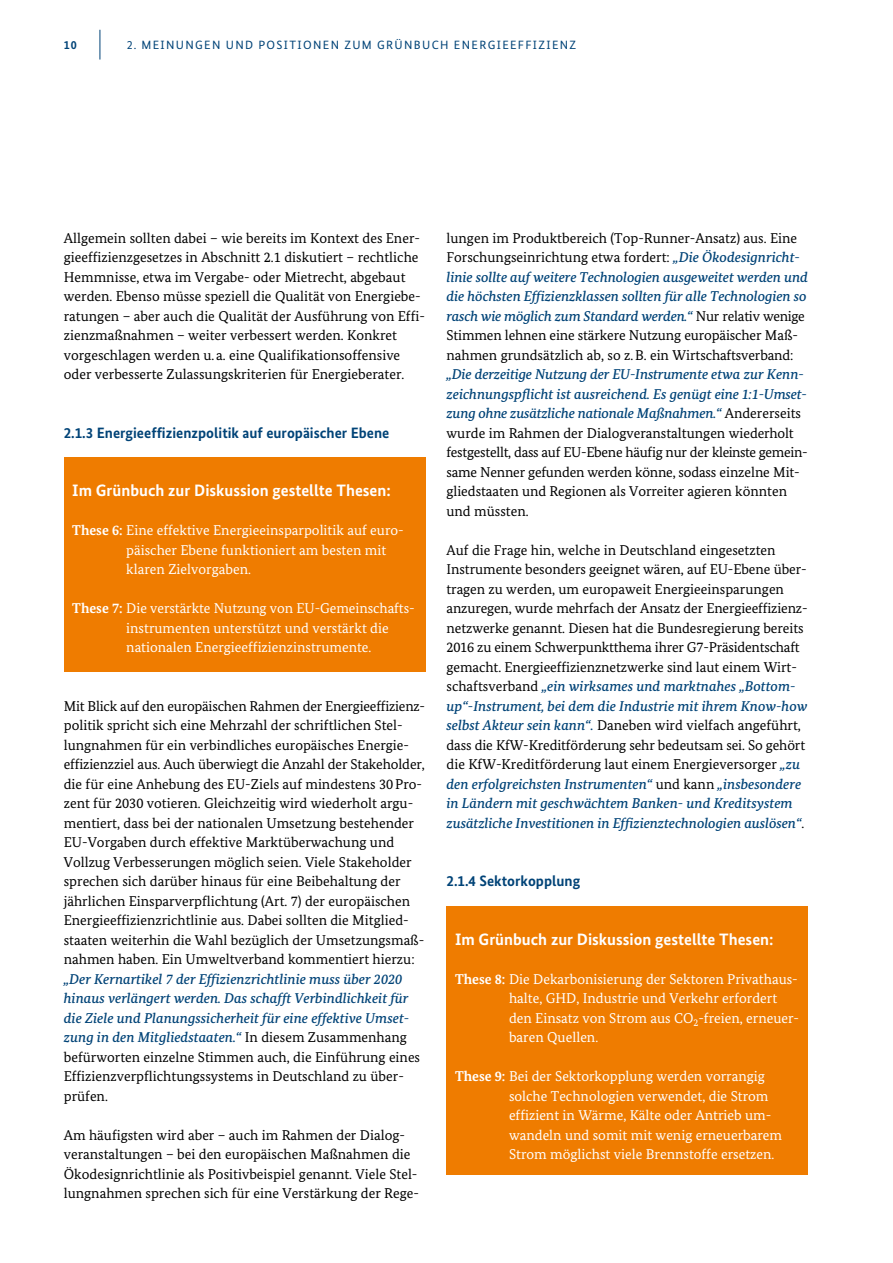
<style>
.page{position:relative;width:893px;height:1263px;background:#fff}
.page>*{position:absolute;margin:0;border:0;box-sizing:border-box;transform-origin:0 0}
.t1{font:700 16.5px "Bundes Sans";color:#fff}
.t2{font:700 15px "Bundes Sans";color:#004377}
.t3{font:14.25px/19.5px "Bundes Serif";color:#000}
.t4{font:14.25px/19.5px "Bundes Serif";color:#fff}
.t5{font:12px "Bundes Sans";letter-spacing:.11em;color:#004377}
.t6{font:700 12px "Bundes Sans";color:#004377}
.s1{font-weight:700}
.s2{font-weight:500;font-style:italic;color:#004377}
</style>
<div class="page">
<hr style="left:100px;top:30px;width:1px;height:30px;background:#004377">
<div style="left:64px;top:457px;width:361px;height:215px;background:#ef7c00"></div>
<div style="left:446px;top:906px;width:362px;height:268px;background:#ef7c00"></div>
<p class="t6" style="left:64px;top:37px;width:15px">10</p>
<p class="t5" style="left:127px;top:37px;width:451px">2. MEINUNGEN UND POSITIONEN ZUM GRÜNBUCH ENERGIEEFFIZIENZ</p>
<p class="t3" style="left:64px;top:228px;width:363px">Allgemein sollten dabei – wie bereits im Kontext des Ener&shy;gieeffizienzgesetzes in Abschnitt 2.1 diskutiert – rechtliche Hemmnisse, etwa im Vergabe- oder Mietrecht, abgebaut werden. Ebenso müsse speziell die Qualität von Energiebe&shy;ratungen – aber auch die Qualität der Ausführung von Effi&shy;zienzmaßnahmen – weiter verbessert werden. Konkret vorgeschlagen werden u. a. eine Qualifikationsoffensive oder verbesserte Zulassungskriterien für Energieberater.</p>
<h4 class="t2" style="left:64px;top:424px;width:327px">2.1.3 Energieeffizienzpolitik auf europäischer Ebene</h4>
<h5 class="t1" style="left:72px;top:481px;width:320px">Im Grünbuch zur Diskussion gestellte Thesen:</h5>
<p class="t4" style="left:126px;top:521px;width:279px;text-indent:-54px"><span class="s1">These 6:</span> Eine effektive Energieeinsparpolitik auf euro&shy;päischer Ebene funktioniert am besten mit klaren Zielvorgaben.</p>
<p class="t4" style="left:126px;top:599px;width:288px;text-indent:-54px"><span class="s1">These 7:</span> Die verstärkte Nutzung von EU-Gemeinschafts&shy;instrumenten unterstützt und verstärkt die nationalen Energieeffizienzinstrumente.</p>
<p class="t3" style="left:64px;top:696px;width:363px">Mit Blick auf den europäischen Rahmen der Energieeffizienz&shy;politik spricht sich eine Mehrzahl der schriftlichen Stel&shy;lungnahmen für ein verbindliches europäisches Energie&shy;effizienzziel aus. Auch überwiegt die Anzahl der Stakeholder, die für eine Anhebung des EU-Ziels auf mindestens 30Pro&shy;zent für 2030 votieren. Gleichzeitig wird wiederholt argu&shy;mentiert, dass bei der nationalen Umsetzung bestehender EU-Vorgaben durch effektive Marktüberwachung und Vollzug Verbesserungen möglich seien. Viele Stakeholder sprechen sich darüber hinaus für eine Beibehaltung der jährlichen Einsparverpflichtung (Art. 7) der europäischen Energieeffizienzrichtlinie aus. Dabei sollten die Mitglied&shy;staaten weiterhin die Wahl bezüglich der Umsetzungsmaß&shy;nahmen haben. Ein Umweltverband kommentiert hierzu: <span class="s2">„Der Kernartikel 7 der Effizienzrichtlinie muss über 2020 hinaus verlängert werden. Das schafft Verbindlichkeit für die Ziele und Planungssicherheit für eine effektive Umset&shy;zung in den Mitgliedstaaten.“</span> In diesem Zusammenhang befürworten einzelne Stimmen auch, die Einführung eines Effizienzverpflichtungssystems in Deutschland zu über&shy;prüfen.</p>
<p class="t3" style="left:64px;top:1125px;width:357px">Am häufigsten wird aber – auch im Rahmen der Dialog&shy;veranstaltungen – bei den europäischen Maßnahmen die Ökodesignrichtlinie als Positivbeispiel genannt. Viele Stel&shy;lungnahmen sprechen sich für eine Verstärkung der Rege-</p>
<p class="t3" style="left:446px;top:228px;width:363px">lungen im Produktbereich (Top-Runner-Ansatz) aus. Eine Forschungseinrichtung etwa fordert: <span class="s2">„Die Ökodesignricht&shy;linie sollte auf weitere Technologien ausgeweitet werden und die höchsten Effizienzklassen sollten für alle Technologien so rasch wie möglich zum Standard werden.“</span> Nur relativ wenige Stimmen lehnen eine stärkere Nutzung europäischer Maß&shy;nahmen grundsätzlich ab, so z.B. ein Wirtschaftsverband: <span class="s2">„Die derzeitige Nutzung der EU-Instrumente etwa zur Kenn&shy;zeichnungspflicht ist ausreichend. Es genügt eine 1:1-Umset&shy;zung ohne zusätzliche nationale Maßnahmen.“</span> Andererseits wurde im Rahmen der Dialogveranstaltungen wiederholt festgestellt, dass auf EU-Ebene häufig nur der kleinste gemein&shy;same Nenner gefunden werden könne, sodass einzelne Mit&shy;gliedstaaten und Regionen als Vorreiter agieren könnten und müssten.</p>
<p class="t3" style="left:446px;top:540px;width:363px">Auf die Frage hin, welche in Deutschland eingesetzten Instrumente besonders geeignet wären, auf EU-Ebene über&shy;tragen zu werden, um europaweit Energieeinsparungen anzuregen, wurde mehrfach der Ansatz der Energieeffizienz&shy;netzwerke genannt. Diesen hat die Bundesregierung bereits 2016 zu einem Schwerpunktthema ihrer G7-Präsidentschaft gemacht. Energieeffizienznetzwerke sind laut einem Wirt-- schaftsverband <span class="s2">„ein wirksames und marktnahes „Bottom&shy;up“-Instrument, bei dem die Industrie mit ihrem Know-how selbst Akteur sein kann“.</span> Daneben wird vielfach angeführt, dass die KfW-Kreditförderung sehr bedeutsam sei. So gehört die KfW-Kreditförderung laut einem Energieversorger <span class="s2">„zu den erfolgreichsten Instrumenten“</span> und kann <span class="s2">„insbesondere in Ländern mit geschwächtem Banken- und Kreditsystem zusätzliche Investitionen in Effizienztechnologien auslösen“</span>.</p>
<h4 class="t2" style="left:446px;top:872px;width:135px">2.1.4 Sektorkopplung</h4>
<h5 class="t1" style="left:455px;top:929px;width:320px">Im Grünbuch zur Diskussion gestellte Thesen:</h5>
<p class="t4" style="left:509px;top:969px;width:292px;text-indent:-54px"><span class="s1">These 8:</span> Die Dekarbonisierung der Sektoren Privathaus&shy;halte, GHD, Industrie und Verkehr erfordert den Einsatz von Strom aus CO<sub>2</sub>-freien, erneuer&shy;baren Quellen.</p>
<p class="t4" style="left:509px;top:1067px;width:275px;text-indent:-54px"><span class="s1">These 9:</span> Bei der Sektorkopplung werden vorrangig solche Technologien verwendet, die Strom effizient in Wärme, Kälte oder Antrieb um-- wandeln und somit mit wenig erneuerbarem Strom möglichst viele Brennstoffe ersetzen.</p>
</div>
